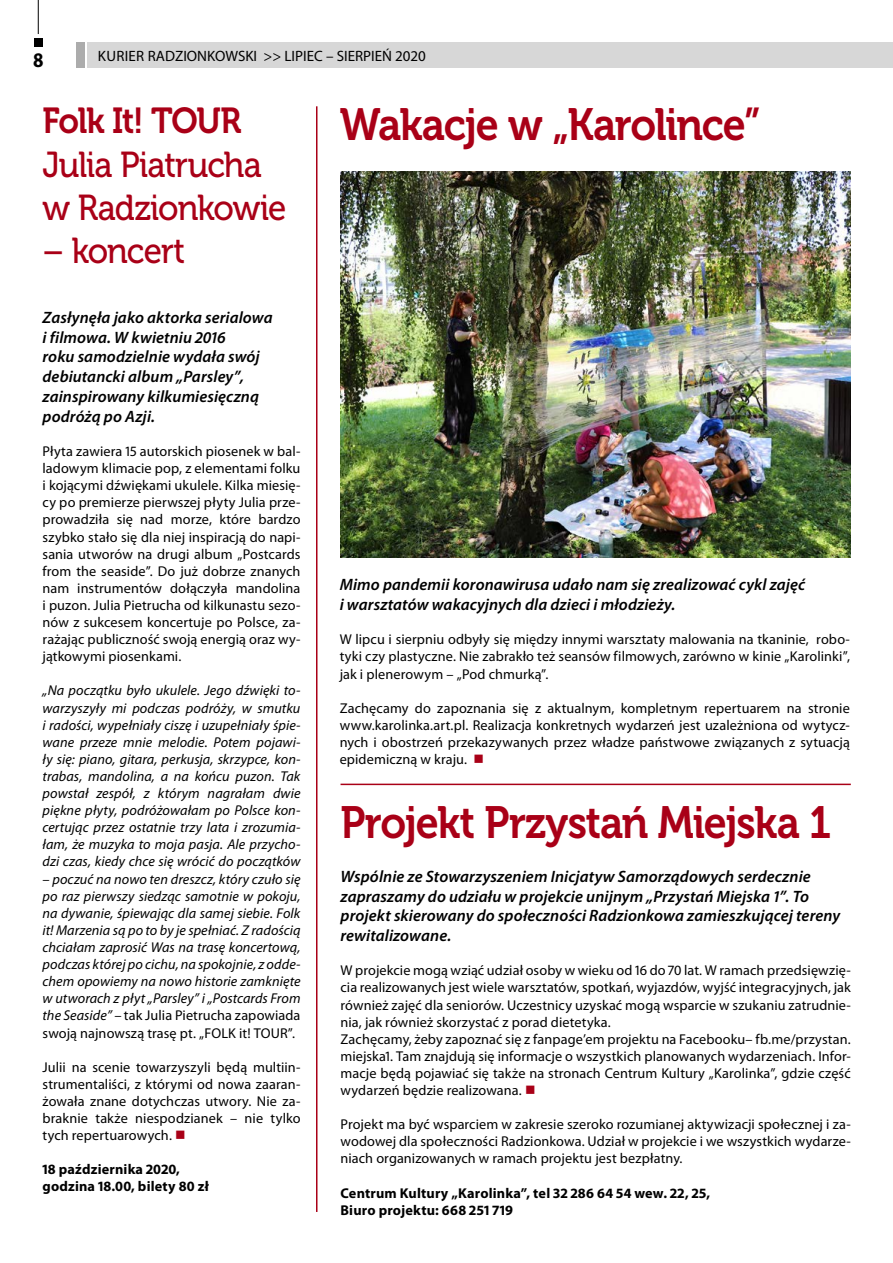
<style>
.page{position:relative;width:893px;height:1263px;background:#fff}
.page>*{position:absolute;margin:0;border:0;box-sizing:border-box;transform-origin:0 0}
.t1{font:45px "Museo 700";letter-spacing:-.03em;color:#a90017;scale:.92 1}
.t2{font:36px/43.2px "Museo 500";letter-spacing:-.03em;color:#a90017;scale:.92 1}
.t3{font:36px "Museo 700";letter-spacing:-.035em;color:#a90017;scale:.92 1}
.t4{font:700 20.85px "Myriad Pro";color:#000;scale:.9 1}
.t5{font:italic 600 16.5px/19.8px "Myriad Pro";letter-spacing:.005em;color:#000}
.t6{font:15px "Myriad Pro";color:#000}
.t7{font:14.25px/17.1px "Myriad Pro";letter-spacing:.005em;color:#000;text-align:justify}
.t8{font:italic 14.25px/17.1px "Myriad Pro";letter-spacing:.005em;color:#000;text-align:justify}
.t9{font:700 14.25px/17.1px "Myriad Pro";letter-spacing:.015em;color:#000}
.s1{font-style:normal}
.s2{color:#a90017}
</style>
<div class="page">
<div style="left:87px;top:43px;width:806px;height:25px;background:#d7d7d7"></div>
<div style="left:77px;top:43px;width:8px;height:25px;background:#acacac"></div>
<hr style="left:38px;top:0;width:1px;height:34px;background:#000">
<div style="left:34px;top:38px;width:9px;height:9px;background:#000"></div>
<img style="left:341px;top:171px;width:510px;height:386px">
<hr style="left:316px;top:106px;width:1px;height:1106px;background:#a90017">
<hr style="left:341px;top:784px;width:510px;height:1px;background:#a90017">
<h3 class="t4" style="left:33px;top:46px;width:13px">8</h3>
<p class="t6" style="left:98px;top:47px;width:329px">KURIER RADZIONKOWSKI &gt;&gt; LIPIEC – SIERPIEŃ 2020</p>
<h2 class="t3" style="left:43px;top:101px;width:218px">Folk It! TOUR</h2>
<h2 class="t2" style="left:43px;top:143px;width:267px">Julia Piatrucha w Radzionkowie</h2>
<h2 class="t2" style="left:43px;top:230px;width:156px">– koncert</h2>
<p class="t5" style="left:43px;top:307px;width:232px">Zasłynęła jako aktorka serialowa i filmowa. W kwietniu 2016<br>roku samodzielnie wydała swój debiutancki album „Parsley”, zainspirowany kilkumiesięczną podróżą po Azji.</p>
<p class="t7" style="left:43px;top:442px;width:259px">Płyta zawiera 15 autorskich piosenek w bal&shy;ladowym klimacie pop, z elementami folku i kojącymi dźwiękami ukulele. Kilka miesię&shy;cy po premierze pierwszej płyty Julia prze&shy;prowadziła się nad morze, które bardzo szybko stało się dla niej inspiracją do napi&shy;sania utworów na drugi album „Postcards from the seaside”. Do już dobrze znanych nam instrumentów dołączyła mandolina i puzon. Julia Pietrucha od kilkunastu sezo&shy;nów z sukcesem koncertuje po Polsce, za&shy;rażając publiczność swoją energią oraz wy&shy;jątkowymi piosenkami.</p>
<p class="t8" style="left:43px;top:682px;width:259px">„Na początku było ukulele. Jego dźwięki to&shy;warzyszyły mi podczas podróży, w smutku i radości, wypełniały ciszę i uzupełniały śpie&shy;wane przeze mnie melodie. Potem pojawi&shy;ły się: piano, gitara, perkusja, skrzypce, kon&shy;trabas, mandolina, a na końcu puzon. Tak powstał zespół, z którym nagrałam dwie piękne płyty, podróżowałam po Polsce kon&shy;certując przez ostatnie trzy lata i zrozumia&shy;łam, że muzyka to moja pasja. Ale przycho&shy;dzi czas, kiedy chce się wrócić do początków</p>
<p class="t8" style="left:43px;top:870px;width:259px">– poczuć na nowo ten dreszcz, który czuło się po raz pierwszy siedząc samotnie w pokoju, na dywanie, śpiewając dla samej siebie. Folk it! Marzenia są po to by je spełniać. Z radością chciałam zaprosić Was na trasę koncertową, podczas której po cichu, na spokojnie, z odde&shy;chem opowiemy na nowo historie zamknięte w utworach z płyt „Parsley” i „Postcards From the Seaside” – <span class="s1">tak Julia Pietrucha zapowiada swoją najnowszą trasę pt. „FOLK it! TOUR”.</span></p>
<p class="t7" style="left:43px;top:1058px;width:259px">Julii na scenie towarzyszyli będą multiin&shy;strumentaliści, z którymi od nowa zaaran&shy;żowała znane dotychczas utwory. Nie za&shy;braknie także niespodzianek – nie tylko tych repertuarowych. <span class="s2">■</span></p>
<p class="t9" style="left:43px;top:1160px;width:168px">18 października 2020, godzina 18.00, bilety 80 zł</p>
<h1 class="t1" style="left:340px;top:99px;width:459px">Wakacje w „Karolince”</h1>
<p class="t5" style="left:340px;top:574px;width:467px">Mimo pandemii koronawirusa udało nam się zrealizować cykl zajęć i warsztatów wakacyjnych dla dzieci i młodzieży.</p>
<p class="t7" style="left:340px;top:631px;width:512px">W lipcu i sierpniu odbyły się między innymi warsztaty malowania na tkaninie, robo&shy;tyki czy plastyczne. Nie zabrakło też seansów filmowych, zarówno w kinie „Karolinki”, jak i plenerowym – „Pod chmurką”.</p>
<p class="t7" style="left:340px;top:699px;width:512px">Zachęcamy do zapoznania się z aktualnym, kompletnym repertuarem na stronie www.karolinka.art.pl. Realizacja konkretnych wydarzeń jest uzależniona od wytycz&shy;nych i obostrzeń przekazywanych przez władze państwowe związanych z sytuacją epidemiczną w kraju. <span class="s2">■</span></p>
<h1 class="t1" style="left:341px;top:797px;width:535px">Projekt Przystań Miejska 1</h1>
<p class="t5" style="left:341px;top:866px;width:501px">Wspólnie ze Stowarzyszeniem Inicjatyw Samorządowych serdecznie zapraszamy do udziału w projekcie unijnym „Przystań Miejska 1”. To projekt skierowany do społeczności Radzionkowa zamieszkującej tereny rewitalizowane.</p>
<p class="t7" style="left:341px;top:962px;width:512px;text-align:left">W projekcie mogą wziąć udział osoby w wieku od 16 do 70 lat. W ramach przedsięwzię&shy;cia realizowanych jest wiele warsztatów, spotkań, wyjazdów, wyjść integracyjnych, jak również zajęć dla seniorów. Uczestnicy uzyskać mogą wsparcie w szukaniu zatrudnie&shy;nia, jak również skorzystać z porad dietetyka.<br>Zachęcamy, żeby zapoznać się z fanpage’em projektu na Facebooku– fb.me/przystan. miejska1. Tam znajdują się informacje o wszystkich planowanych wydarzeniach. Infor&shy;macje będą pojawiać się także na stronach Centrum Kultury „Karolinka”, gdzie część wydarzeń będzie realizowana. <span class="s2">■</span></p>
<p class="t7" style="left:341px;top:1116px;width:512px">Projekt ma być wsparciem w zakresie szeroko rozumianej aktywizacji społecznej i za&shy;wodowej dla społeczności Radzionkowa. Udział w projekcie i we wszystkich wydarze&shy;niach organizowanych w ramach projektu jest bezpłatny.</p>
<p class="t9" style="left:341px;top:1184px;width:371px">Centrum Kultury „Karolinka”, tel 32 286 64 54 wew. 22, 25,<br>Biuro projektu: 668 251 719</p>
</div>
